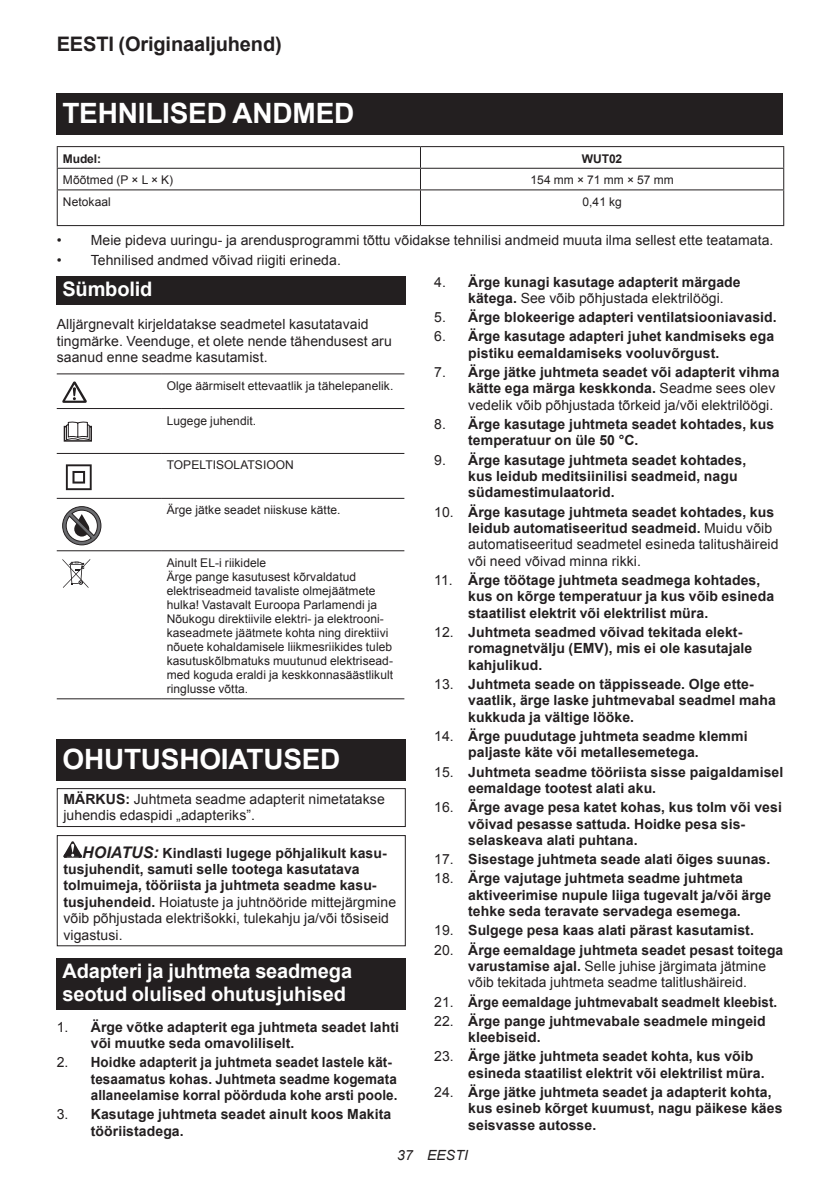
<style>
.page{position:relative;width:840px;height:1191px;background:#fff}
.page>*{position:absolute;margin:0;border:0;box-sizing:border-box;transform-origin:0 0}
.t1{font:700 28px "Arial";letter-spacing:-.01em;color:#fff}
.t2{font:700 20px/23.4px "Arial";letter-spacing:-.01em;color:#fff}
.t3{font:700 20px "Arial";letter-spacing:-.01em;color:#231f20}
.t4{font:700 14px/16.4px "Arial";letter-spacing:.005em;color:#231f20}
.t5{font:14px/16.4px "Arial";letter-spacing:.005em;color:#231f20}
.t6{font:700 14px/16.4px "Arial";letter-spacing:.005em;color:#231f20;scale:.96 1}
.t7{font:700 14px "Arial";letter-spacing:.005em;color:#231f20;scale:.95 1}
.t8{font:italic 14px "Arial";letter-spacing:.005em;color:#231f20}
.t9{font:12px/14px "Arial";letter-spacing:.005em;color:#231f20}
.t10{font:700 12px "Arial";letter-spacing:-.01em;color:#231f20}
.s1{font-weight:400}
.s2{font-weight:700}
.s3{font-style:italic;font-size:16px}
</style>
<div class="page">
<div style="left:57px;top:94px;width:725px;height:41px;background:#231f20"></div>
<hr style="left:57px;top:146px;width:363px;height:1px;background:#231f20">
<hr style="left:420px;top:146px;width:363px;height:1px;background:#231f20">
<hr style="left:57px;top:168px;width:363px;height:1px;background:#231f20">
<svg style="left:57px;top:147px;width:1px;height:42px"></svg>
<hr style="left:420px;top:168px;width:363px;height:1px;background:#231f20">
<svg style="left:420px;top:147px;width:1px;height:42px"></svg>
<hr style="left:57px;top:189px;width:363px;height:1px;background:#231f20">
<hr style="left:57px;top:190px;width:1px;height:35px;background:#231f20">
<hr style="left:420px;top:189px;width:363px;height:1px;background:#231f20">
<hr style="left:420px;top:190px;width:1px;height:35px;background:#231f20">
<hr style="left:782px;top:190px;width:1px;height:35px;background:#231f20">
<hr style="left:57px;top:225px;width:363px;height:1px;background:#231f20">
<hr style="left:420px;top:225px;width:363px;height:1px;background:#231f20">
<div style="left:57px;top:276px;width:348px;height:28px;background:#231f20"></div>
<hr style="left:57px;top:373px;width:104px;height:1px;background:#231f20">
<hr style="left:161px;top:373px;width:243px;height:1px;background:#231f20">
<hr style="left:57px;top:408px;width:104px;height:1px;background:#231f20">
<hr style="left:161px;top:408px;width:243px;height:1px;background:#231f20">
<hr style="left:57px;top:453px;width:104px;height:1px;background:#231f20">
<hr style="left:161px;top:453px;width:243px;height:1px;background:#231f20">
<hr style="left:57px;top:498px;width:104px;height:1px;background:#231f20">
<hr style="left:161px;top:498px;width:243px;height:1px;background:#231f20">
<hr style="left:57px;top:550px;width:104px;height:1px;background:#231f20">
<hr style="left:161px;top:550px;width:243px;height:1px;background:#231f20">
<hr style="left:57px;top:698px;width:104px;height:1px;background:#231f20">
<hr style="left:161px;top:698px;width:243px;height:1px;background:#231f20">
<svg style="left:62px;top:382px;width:25px;height:21px"></svg>
<svg style="left:63px;top:421px;width:29px;height:21px"></svg>
<svg style="left:66px;top:464px;width:26px;height:26px"></svg>
<svg style="left:62px;top:506px;width:39px;height:39px"></svg>
<svg style="left:62px;top:559px;width:28px;height:29px"></svg>
<div style="left:57px;top:739px;width:348px;height:41px;background:#231f20"></div>
<div style="left:57px;top:788px;width:348px;height:39px;border:1px solid #231f20"></div>
<svg style="left:63px;top:841px;width:19px;height:16px"></svg>
<div style="left:57px;top:835px;width:348px;height:111px;border:1px solid #231f20"></div>
<div style="left:57px;top:957px;width:348px;height:52px;background:#231f20"></div>
<h2 class="t3" style="left:57px;top:31px;width:226px">EESTI (Originaaljuhend)</h2>
<h1 class="t1" style="left:62px;top:95px;width:293px">TEHNILISED ANDMED</h1>
<p class="t10" style="left:63px;top:150px;width:40px">Mudel:</p>
<p class="t10" style="left:581px;top:150px;width:42px">WUT02</p>
<p class="t9" style="left:63px;top:173px;width:112px">Mõõtmed (P × L × K)</p>
<p class="t9" style="left:530px;top:173px;width:145px">154 mm × 71 mm × 57 mm</p>
<p class="t9" style="left:63px;top:195px;width:49px">Netokaal</p>
<p class="t9" style="left:582px;top:195px;width:41px">0,41 kg</p>
<p class="t5" style="left:57px;top:232px;width:717px">• Meie pideva uuringu- ja arendusprogrammi tõttu võidakse tehnilisi andmeid muuta ilma sellest ette teatamata.</p>
<p class="t5" style="left:57px;top:251px;width:285px">• Tehnilised andmed võivad riigiti erineda.</p>
<h2 class="t2" style="left:62px;top:278px;width:91px">Sümbolid</h2>
<p class="t5" style="left:57px;top:316px;width:336px">Alljärgnevalt kirjeldatakse seadmetel kasutatavaid tingmärke. Veenduge, et olete nende tähendusest aru saanud enne seadme kasutamist.</p>
<p class="t9" style="left:167px;top:379px;width:228px">Olge äärmiselt ettevaatlik ja tähelepanelik.</p>
<p class="t9" style="left:167px;top:413px;width:91px">Lugege juhendit.</p>
<p class="t9" style="left:167px;top:458px;width:129px">TOPELTISOLATSIOON</p>
<p class="t9" style="left:167px;top:503px;width:175px">Ärge jätke seadet niiskuse kätte.</p>
<p class="t4" style="left:468px;top:274px;width:274px;text-indent:-34px"><span class="s1">4.</span> Ärge kunagi kasutage adapterit märgade kätega. <span class="s1">See võib põhjustada elektrilöögi.</span></p>
<p class="t4" style="left:434px;top:309px;width:344px"><span class="s1">5.</span> Ärge blokeerige adapteri ventilatsiooniavasid.</p>
<p class="t4" style="left:468px;top:329px;width:307px;text-indent:-34px"><span class="s1">6.</span> Ärge kasutage adapteri juhet kandmiseks ega pistiku eemaldamiseks vooluvõrgust.</p>
<p class="t5" style="left:468px;top:364px;width:312px;text-indent:-34px">7. <span class="s2">Ärge jätke juhtmeta seadet või adapterit vihma kätte ega märga keskkonda.</span> Seadme sees olev vedelik võib põhjustada tõrkeid ja/või elektrilöögi.</p>
<p class="t4" style="left:468px;top:416px;width:307px;text-indent:-34px"><span class="s1">8.</span> Ärge kasutage juhtmeta seadet kohtades, kus temperatuur on üle 50 °C.</p>
<p class="t4" style="left:468px;top:452px;width:279px;text-indent:-34px"><span class="s1">9.</span> Ärge kasutage juhtmeta seadet kohtades, kus leidub meditsiinilisi seadmeid, nagu südamestimulaatorid.</p>
<p class="t5" style="left:468px;top:503px;width:312px;text-indent:-34px">10. <span class="s2">Ärge kasutage juhtmeta seadet kohtades, kus leidub automatiseeritud seadmeid.</span> Muidu võib automatiseeritud seadmetel esineda talitushäireid või need võivad minna rikki.</p>
<p class="t4" style="left:468px;top:572px;width:307px;text-indent:-34px"><span class="s1">11.</span> Ärge töötage juhtmeta seadmega kohtades, kus on kõrge temperatuur ja kus võib esineda staatilist elektrit või elektrilist müra.</p>
<p class="t4" style="left:468px;top:624px;width:285px;text-indent:-34px"><span class="s1">12.</span> Juhtmeta seadmed võivad tekitada elekt&shy;romagnetvälju (EMV), mis ei ole kasutajale kahjulikud.</p>
<p class="t4" style="left:468px;top:676px;width:309px;text-indent:-34px"><span class="s1">13.</span> Juhtmeta seade on täppisseade. Olge ette&shy;vaatlik, ärge laske juhtmevabal seadmel maha kukkuda ja vältige lööke.</p>
<p class="t4" style="left:468px;top:728px;width:281px;text-indent:-34px"><span class="s1">14.</span> Ärge puudutage juhtmeta seadme klemmi paljaste käte või metallesemetega.</p>
<p class="t4" style="left:468px;top:764px;width:316px;text-indent:-34px"><span class="s1">15.</span> Juhtmeta seadme tööriista sisse paigaldamisel eemaldage tootest alati aku.</p>
<p class="t4" style="left:468px;top:799px;width:315px;text-indent:-34px"><span class="s1">16.</span> Ärge avage pesa katet kohas, kus tolm või vesi võivad pesasse sattuda. Hoidke pesa sis&shy;selaskeava alati puhtana.</p>
<p class="t4" style="left:434px;top:851px;width:337px"><span class="s1">17.</span> Sisestage juhtmeta seade alati õiges suunas.</p>
<p class="t4" style="left:468px;top:870px;width:304px;text-indent:-34px"><span class="s1">18.</span> Ärge vajutage juhtmeta seadme juhtmeta aktiveerimise nupule liiga tugevalt ja/või ärge tehke seda teravate servadega esemega.</p>
<p class="t4" style="left:434px;top:922px;width:321px"><span class="s1">19.</span> Sulgege pesa kaas alati pärast kasutamist.</p>
<p class="t5" style="left:468px;top:941px;width:316px;text-indent:-34px">20. <span class="s2">Ärge eemaldage juhtmeta seadet pesast toitega varustamise ajal.</span> Selle juhise järgimata jätmine võib tekitada juhtmeta seadme talitlushäireid.</p>
<p class="t7" style="left:434px;top:992px;width:362px"><span class="s1">21.</span> Ärge eemaldage juhtmevabalt seadmelt kleebist.</p>
<p class="t4" style="left:468px;top:1013px;width:299px;text-indent:-34px"><span class="s1">22.</span> Ärge pange juhtmevabale seadmele mingeid kleebiseid.</p>
<p class="t4" style="left:468px;top:1048px;width:298px;text-indent:-34px"><span class="s1">23.</span> Ärge jätke juhtmeta seadet kohta, kus võib esineda staatilist elektrit või elektrilist müra.</p>
<p class="t4" style="left:468px;top:1084px;width:315px;text-indent:-34px"><span class="s1">24.</span> Ärge jätke juhtmeta seadet ja adapterit kohta, kus esineb kõrget kuumust, nagu päikese käes seisvasse autosse.</p>
<p class="t9" style="left:167px;top:555px;width:228px">Ainult EL-i riikidele<br>Ärge pange kasutusest kõrvaldatud elektriseadmeid tavaliste olmejäätmete hulka! Vastavalt Euroopa Parlamendi ja Nõukogu direktiivile elektri- ja elektrooni&shy;kaseadmete jäätmete kohta ning direktiivi nõuete kohaldamisele liikmesriikides tuleb kasutuskõlbmatuks muutunud elektrisead&shy;med koguda eraldi ja keskkonnasäästlikult ringlusse võtta.</p>
<h1 class="t1" style="left:62px;top:740px;width:279px">OHUTUSHOIATUSED</h1>
<p class="t5" style="left:63px;top:791px;width:323px"><span class="s2">MÄRKUS:</span> Juhtmeta seadme adapterit nimetatakse juhendis edaspidi „adapteriks”.</p>
<p class="t4" style="left:63px;top:845px;width:334px;text-indent:19px"><span class="s3">HOIATUS:</span> Kindlasti lugege põhjalikult kasu&shy;tusjuhendit, samuti selle tootega kasutatava tolmuimeja, tööriista ja juhtmeta seadme kasu&shy;tusjuhendeid. <span class="s1">Hoiatuste ja juhtnööride mittejärgmine võib põhjustada elektrišokki, tulekahju ja/või tõsiseid vigastusi.</span></p>
<h2 class="t2" style="left:62px;top:959px;width:291px">Adapteri ja juhtmeta seadmega seotud olulised ohutusjuhised</h2>
<p class="t4" style="left:91px;top:1019px;width:309px;text-indent:-34px"><span class="s1">1.</span> Ärge võtke adapterit ega juhtmeta seadet lahti või muutke seda omavoliliselt.</p>
<p class="t6" style="left:91px;top:1054px;width:321px;text-indent:-34px"><span class="s1">2.</span> Hoidke adapterit ja juhtmeta seadet lastele kät&shy;tesaamatus kohas. Juhtmeta seadme kogemata allaneelamise korral pöörduda kohe arsti poole.</p>
<p class="t4" style="left:91px;top:1106px;width:302px;text-indent:-34px"><span class="s1">3.</span> Kasutage juhtmeta seadet ainult koos Makita tööriistadega.</p>
<p class="t8" style="left:397px;top:1146px;width:72px">37 EESTI</p>
</div>
